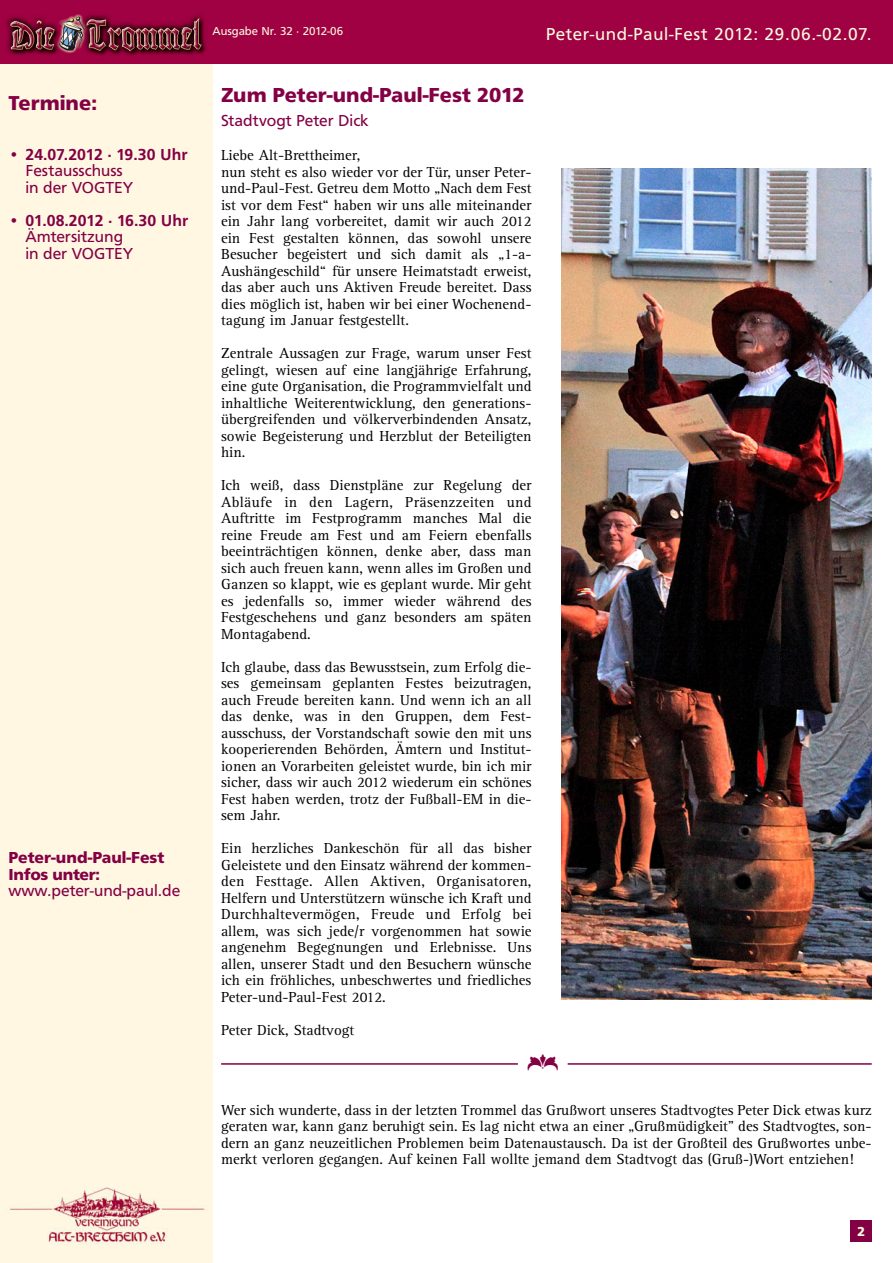
<style>
.page{position:relative;width:893px;height:1263px;background:#fff}
.page>*{position:absolute;margin:0;border:0;box-sizing:border-box;transform-origin:0 0}
.t1{font:37.5px "Damask Dings 1";color:#830044}
.t2{font:700 21px "Front Page";color:#830044}
.t3{font:18px "Front Page";letter-spacing:.035em;color:#f8f9dd}
.t4{font:16.5px/16.5px "Front Page";color:#830044}
.t5{font:700 16.5px/16.5px "Front Page";letter-spacing:-.01em;color:#830044}
.t6{font:15px/16.5px "Rotis Serif";color:#000;text-align:justify}
.t7{font:700 13.5px "Front Page";color:#f8f9dd}
.t8{font:12px "Front Page";color:#f8f9dd}
.s1{font-weight:500}
</style>
<div class="page">
<div style="left:0;top:64px;width:213px;height:1199px;background:#fff7e2"></div>
<div style="left:850px;top:1220px;width:22px;height:22px;background:#830044"></div>
<img style="left:0;top:0;width:893px;height:64px">
<hr style="left:221px;top:1063px;width:651px;height:2px;background:#830044">
<div style="left:518px;top:1045px;width:50px;height:37px;background:#fff;border-radius:50%"></div>
<img style="left:561px;top:168px;width:311px;height:831px">
<h2 class="t2" style="left:9px;top:95px;width:90px">Termine:</h2>
<p class="t4" style="left:26px;top:147px;width:163px;text-indent:-17px">• <span class="s1">24.07.2012 · 19.30 Uhr<br></span>Festausschuss<br>in der VOGTEY</p>
<p class="t4" style="left:26px;top:213px;width:164px;text-indent:-17px">• <span class="s1">01.08.2012 · 16.30 Uhr<br></span>Ämtersitzung<br>in der VOGTEY</p>
<p class="t5" style="left:9px;top:851px;width:157px">Peter-und-Paul-Fest<br>Infos unter:</p>
<p class="t4" style="left:9px;top:884px;width:173px">www.peter-und-paul.de</p>
<p class="t8" style="left:213px;top:26px;width:132px">Ausgabe Nr. 32 · 2012-06</p>
<p class="t3" style="left:546px;top:27px;width:327px">Peter-und-Paul-Fest 2012: 29.06.-02.07.</p>
<h2 class="t2" style="left:221px;top:87px;width:305px">Zum Peter-und-Paul-Fest 2012</h2>
<p class="t4" style="left:221px;top:113px;width:149px">Stadtvogt Peter Dick</p>
<p class="t6" style="left:221px;top:149px;width:312px;text-align:left">Liebe Alt-Brettheimer,<br>nun steht es also wieder vor der Tür, unser Peter&shy;und-Paul-Fest. Getreu dem Motto „Nach dem Fest ist vor dem Fest“ haben wir uns alle miteinander ein Jahr lang vorbereitet, damit wir auch 2012 ein Fest gestalten können, das sowohl unsere Besucher begeistert und sich damit als „1-a-Aushängeschild“ für unsere Heimatstadt erweist, das aber auch uns Aktiven Freude bereitet. Dass dies möglich ist, haben wir bei einer Wochenend&shy;tagung im Januar festgestellt.</p>
<p class="t6" style="left:221px;top:347px;width:312px">Zentrale Aussagen zur Frage, warum unser Fest gelingt, wiesen auf eine langjährige Erfahrung, eine gute Organisation, die Programmvielfalt und inhaltliche Weiterentwicklung, den generations&shy;übergreifenden und völkerverbindenden Ansatz, sowie Begeisterung und Herzblut der Beteiligten hin.</p>
<p class="t6" style="left:221px;top:479px;width:312px">Ich weiß, dass Dienstpläne zur Regelung der Abläufe in den Lagern, Präsenzzeiten und Auftritte im Festprogramm manches Mal die reine Freude am Fest und am Feiern ebenfalls beeinträchtigen können, denke aber, dass man sich auch freuen kann, wenn alles im Großen und Ganzen so klappt, wie es geplant wurde. Mir geht es jedenfalls so, immer wieder während des Festgeschehens und ganz besonders am späten Montagabend.</p>
<p class="t6" style="left:221px;top:660px;width:312px">Ich glaube, dass das Bewusstsein, zum Erfolg die&shy;ses gemeinsam geplanten Festes beizutragen, auch Freude bereiten kann. Und wenn ich an all das denke, was in den Gruppen, dem Fest&shy;ausschuss, der Vorstandschaft sowie den mit uns kooperierenden Behörden, Ämtern und Institut&shy;ionen an Vorarbeiten geleistet wurde, bin ich mir sicher, dass wir auch 2012 wiederum ein schönes Fest haben werden, trotz der Fußball-EM in die&shy;sem Jahr.</p>
<p class="t6" style="left:221px;top:842px;width:312px">Ein herzliches Dankeschön für all das bisher Geleistete und den Einsatz während der kommen&shy;den Festtage. Allen Aktiven, Organisatoren, Helfern und Unterstützern wünsche ich Kraft und Durchhaltevermögen, Freude und Erfolg bei allem, was sich jede/r vorgenommen hat sowie angenehm Begegnungen und Erlebnisse. Uns allen, unserer Stadt und den Besuchern wünsche ich ein fröhliches, unbeschwertes und friedliches Peter-und-Paul-Fest 2012.</p>
<p class="t6" style="left:221px;top:1023px;width:135px">Peter Dick, Stadtvogt</p>
<h1 class="t1" style="left:527px;top:1043px;width:34px">g</h1>
<p class="t6" style="left:221px;top:1103px;width:652px">Wer sich wunderte, dass in der letzten Trommel das Grußwort unseres Stadtvogtes Peter Dick etwas kurz geraten war, kann ganz beruhigt sein. Es lag nicht etwa an einer „Grußmüdigkeit" des Stadtvogtes, son&shy;dern an ganz neuzeitlichen Problemen beim Datenaustausch. Da ist der Großteil des Grußwortes unbe&shy;merkt verloren gegangen. Auf keinen Fall wollte jemand dem Stadtvogt das (Gruß-)Wort entziehen!</p>
<p class="t7" style="left:857px;top:1226px;width:9px">2</p>
</div>
